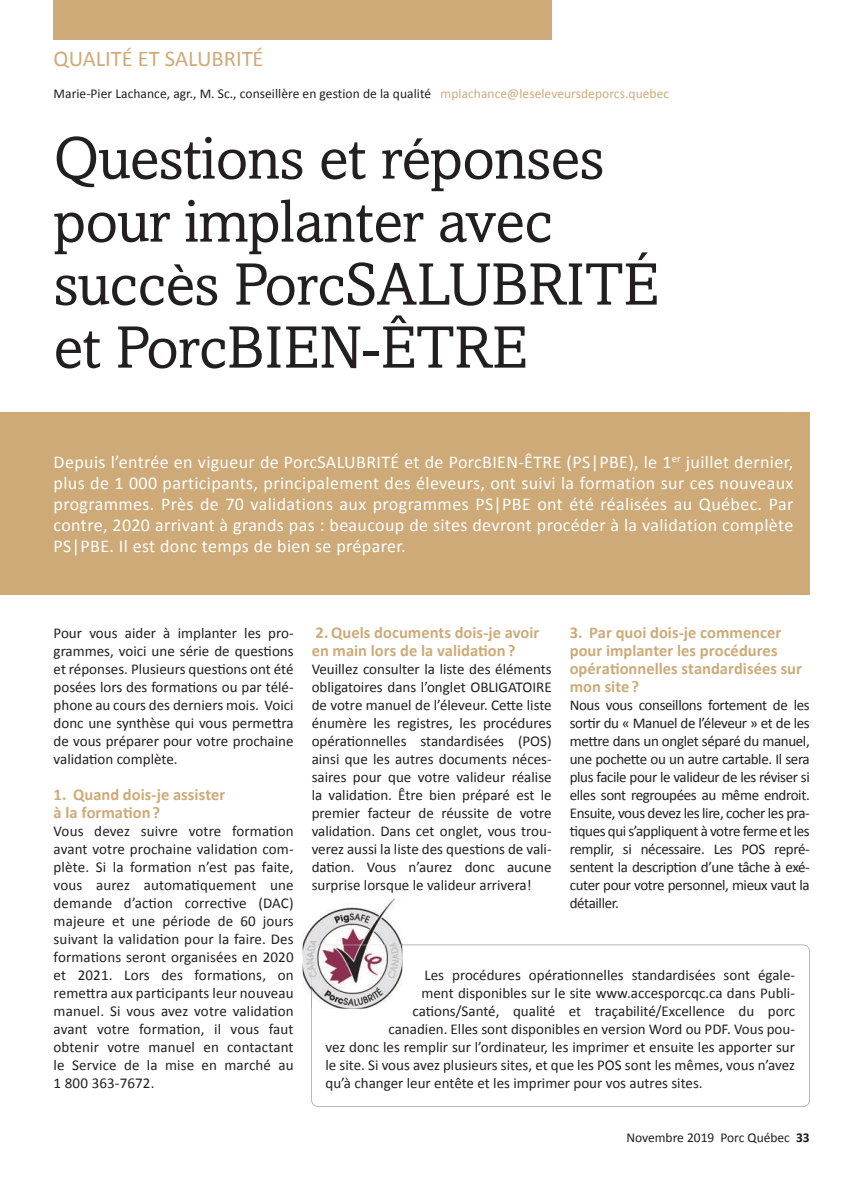
<style>
.page{position:relative;width:865px;height:1196px;background:#fff}
.page>*{position:absolute;margin:0;border:0;box-sizing:border-box;transform-origin:0 0}
.t1{font:60px/63px "Amasis";letter-spacing:-.01em;color:#231f20}
.t2{font:22.5px "Calibri";color:#ceaa78}
.t3{font:18px/21px "Calibri";letter-spacing:.02em;color:#fff;text-align:justify}
.t4{font:700 16.5px/18px "Calibri";color:#ceaa78}
.t5{font:15px/18px "Calibri";letter-spacing:-.01em;color:#231f20;text-align:justify}
.t6{font:13.5px "Calibri";letter-spacing:.005em;color:#231f20}
.s1{color:#ceaa78}
.s2{font-weight:700}
</style>
<div class="page">
<div style="left:54px;top:0;width:498px;height:40px;background:#ceaa78"></div>
<div style="left:0;top:412px;width:810px;height:183px;background:#ceaa78"></div>
<svg style="left:311px;top:944px;width:499px;height:163px"></svg>
<img style="left:303px;top:898px;width:99px;height:94px">
<img style="left:311px;top:944px;width:91px;height:65px">
<h2 class="t2" style="left:54px;top:45px;width:211px">QUALITÉ ET SALUBRITÉ</h2>
<p class="t6" style="left:54px;top:85px;width:617px">Marie-Pier Lachance, agr., M. Sc., conseillère en gestion de la qualité <span class="s1">mplachance@leseleveursdeporcs.quebec</span></p>
<h1 class="t1" style="left:54px;top:126px;width:607px">Questions et réponses pour implanter avec succès PorcSALUBRITÉ et PorcBIEN-ÊTRE</h1>
<p class="t3" style="left:54px;top:452px;width:741px">Depuis l’entrée en vigueur de PorcSALUBRITÉ et de PorcBIEN-ÊTRE (PS|PBE), le 1<sup>er</sup> juillet dernier, plus de 1 000 participants, principalement des éleveurs, ont suivi la formation sur ces nouveaux programmes. Près de 70 validations aux programmes PS|PBE ont été réalisées au Québec. Par contre, 2020 arrivant à grands pas : beaucoup de sites devront procéder à la validation complète PS|PBE. Il est donc temps de bien se préparer.</p>
<p class="t5" style="left:54px;top:623px;width:241px">Pour vous aider à implanter les pro&shy;grammes, voici une série de ques ons et réponses. Plusieurs ques ons ont été posées lors des forma ons ou par télé&shy;phone au cours des derniers mois. Voici donc une synthèse qui vous perme!ra de vous préparer pour votre prochaine valida on complète.</p>
<p class="t4" style="left:54px;top:785px;width:173px">1. Quand dois-je assister à la forma on ?</p>
<p class="t5" style="left:54px;top:821px;width:242px">Vous devez suivre votre forma on avant votre prochaine valida on com&shy;plète. Si la forma on n’est pas faite, vous aurez automa quement une demande d’ac on correc ve (DAC) majeure et une période de 60 jours suivant la valida on pour la faire. Des forma ons seront organisées en 2020 et 2021. Lors des forma ons, on reme!ra aux par cipants leur nouveau manuel. Si vous avez votre valida on avant votre forma on, il vous faut obtenir votre manuel en contactant le Service de la mise en marché au 1 800 363-7672.</p>
<p class="t4" style="left:312px;top:623px;width:229px">2. Quels documents dois-je avoir en main lors de la valida on ?</p>
<p class="t5" style="left:312px;top:659px;width:242px">Veuillez consulter la liste des éléments obligatoires dans l’onglet OBLIGATOIRE de votre manuel de l’éleveur. Ce!e liste énumère les registres, les procédures opéra onnelles standardisées (POS) ainsi que les autres documents néces&shy;saires pour que votre valideur réalise la valida on. Être bien préparé est le premier facteur de réussite de votre valida on. Dans cet onglet, vous trou&shy;verez aussi la liste des ques ons de vali&shy;da on. Vous n’aurez donc aucune surprise lorsque le valideur arrivera!</p>
<p class="t4" style="left:570px;top:623px;width:234px">3. Par quoi dois-je commencer pour implanter les procédures opéra onnelles standardisées sur mon site ?</p>
<p class="t5" style="left:570px;top:695px;width:241px">Nous vous conseillons fortement de les</p>
<p class="t5" style="left:570px;top:713px;width:242px">sor r du « Manuel de l’éleveur » et de les</p>
<p class="t5" style="left:570px;top:731px;width:242px">me!re dans un onglet séparé du manuel,</p>
<p class="t5" style="left:570px;top:749px;width:242px">une poche!e ou un autre cartable. Il sera</p>
<p class="t5" style="left:570px;top:767px;width:241px">plus facile pour le valideur de les réviser si</p>
<p class="t5" style="left:570px;top:785px;width:241px">elles sont regroupées au même endroit.</p>
<p class="t5" style="left:570px;top:803px;width:242px">Ensuite, vous devez les lire, cocher les pra-</p>
<p class="t5" style="left:578px;top:821px;width:234px">ques qui s’appliquent à votre ferme et les</p>
<p class="t5" style="left:570px;top:839px;width:241px">remplir, si nécessaire. Les POS repré-</p>
<p class="t5" style="left:570px;top:857px;width:242px">sentent la descrip on d’une tâche à exé-</p>
<p class="t5" style="left:570px;top:875px;width:242px">cuter pour votre personnel, mieux vaut la</p>
<p class="t5" style="left:570px;top:893px;width:51px">détailler.</p>
<p class="t5" style="left:424px;top:965px;width:372px">Les procédures opéra onnelles standardisées sont égale-</p>
<p class="t5" style="left:421px;top:983px;width:375px">ment disponibles sur le site www.accesporcqc.ca dans Publi-</p>
<p class="t5" style="left:412px;top:1001px;width:384px">ca ons/Santé, qualité et traçabilité/Excellence du porc</p>
<p class="t5" style="left:388px;top:1019px;width:408px">canadien. Elles sont disponibles en version Word ou PDF. Vous pou-</p>
<p class="t5" style="left:325px;top:1037px;width:471px">vez donc les remplir sur l’ordinateur, les imprimer et ensuite les apporter sur</p>
<p class="t5" style="left:325px;top:1055px;width:471px">le site. Si vous avez plusieurs sites, et que les POS sont les mêmes, vous n’avez</p>
<p class="t5" style="left:325px;top:1073px;width:379px">qu’à changer leur entête et les imprimer pour vos autres sites.</p>
<p class="t6" style="left:626px;top:1129px;width:185px">Novembre 2019 Porc Québec <span class="s2">33</span></p>
</div>
